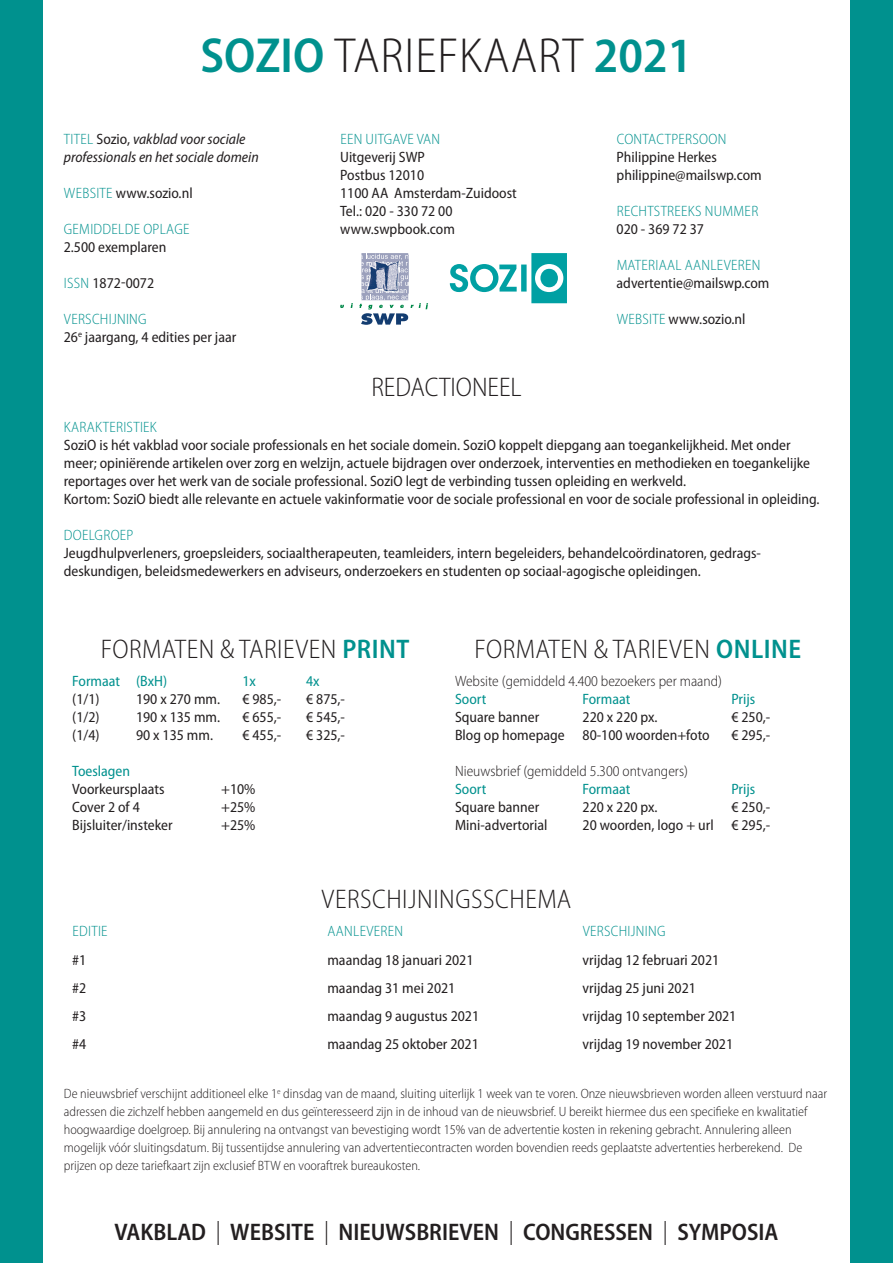
<style>
.page{position:relative;width:893px;height:1263px;background:#fff}
.page>*{position:absolute;margin:0;border:0;box-sizing:border-box;transform-origin:0 0}
.t1{font:300 semi-condensed 49.5px "Myriad Pro";letter-spacing:.02em;color:#231f20}
.t2{font:300 semi-condensed 27px "Myriad Pro";letter-spacing:.02em;color:#231f20}
.t3{font:300 semi-condensed 27px "Myriad Pro";color:#231f20}
.t4{font:600 semi-condensed 24px "Myriad Pro";color:#231f20}
.t5{font:semi-condensed 15px/18px "Myriad Pro";color:#231f20}
.t6{font:300 semi-condensed 15px "Myriad Pro";letter-spacing:.02em;color:#00918e}
.t7{font:300 semi-condensed 15px "Myriad Pro";color:#231f20}
.t8{font:italic semi-condensed 15px/18px "Myriad Pro";color:#231f20}
.t9{font:semi-condensed 15px "Myriad Pro";color:#00918e}
.t10{font:300 semi-condensed 13.5px/18px "Myriad Pro";color:#231f20}
.s1{font-weight:600;color:#00918e}
.s2{font-weight:300;font-style:normal;color:#00918e}
.s3{font-style:normal}
.s4{font-weight:300;color:#00918e}
.s5{font-weight:300}
</style>
<div class="page">
<div style="left:0;top:0;width:43px;height:1263px;background:#00918e"></div>
<div style="left:850px;top:0;width:43px;height:1263px;background:#00918e"></div>
<svg style="left:340px;top:305px;width:4px;height:3px"></svg>
<svg style="left:359px;top:253px;width:69px;height:72px"></svg>
<svg style="left:450px;top:253px;width:117px;height:50px"></svg>
<p class="t1" style="left:200px;top:28px;width:493px"><span class="s1">SOZIO</span> TARIEFKAART <span class="s1">2021</span></p>
<p class="t8" style="left:64px;top:130px;width:196px"><span class="s2">TITEL</span> <span class="s3">Sozio,</span> vakblad voor sociale professionals en het sociale domein</p>
<p class="t5" style="left:64px;top:184px;width:130px"><span class="s4">WEBSITE</span> www.sozio.nl</p>
<p class="t6" style="left:64px;top:221px;width:127px">GEMIDDELDE OPLAGE</p>
<p class="t5" style="left:64px;top:238px;width:104px">2.500 exemplaren</p>
<p class="t5" style="left:64px;top:274px;width:92px"><span class="s4">ISSN</span> 1872-0072</p>
<p class="t6" style="left:64px;top:311px;width:84px">VERSCHIJNING</p>
<p class="t5" style="left:64px;top:328px;width:174px">26<sup>e</sup> jaargang, 4 edities per jaar</p>
<p class="t6" style="left:340px;top:131px;width:101px">EEN UITGAVE VAN</p>
<p class="t5" style="left:340px;top:148px;width:86px">Uitgeverij SWP</p>
<p class="t5" style="left:340px;top:166px;width:85px">Postbus 12010</p>
<p class="t5" style="left:340px;top:184px;width:178px">1100 AA Amsterdam-Zuidoost</p>
<p class="t5" style="left:340px;top:202px;width:114px">Tel.: 020 - 330 72 00</p>
<p class="t5" style="left:340px;top:220px;width:116px">www.swpbook.com</p>
<p class="t3" style="left:371px;top:372px;width:152px">REDACTIONEEL</p>
<p class="t6" style="left:617px;top:131px;width:111px">CONTACTPERSOON</p>
<p class="t5" style="left:617px;top:148px;width:102px">Philippine Herkes</p>
<p class="t5" style="left:617px;top:166px;width:147px">philippine@mailswp.com</p>
<p class="t6" style="left:617px;top:203px;width:143px">RECHTSTREEKS NUMMER</p>
<p class="t5" style="left:617px;top:220px;width:89px">020 - 369 72 37</p>
<p class="t6" style="left:617px;top:257px;width:145px">MATERIAAL AANLEVEREN</p>
<p class="t5" style="left:617px;top:274px;width:154px">advertentie@mailswp.com</p>
<p class="t5" style="left:617px;top:310px;width:130px"><span class="s4">WEBSITE</span> www.sozio.nl</p>
<p class="t6" style="left:64px;top:419px;width:94px">KARAKTERISTIEK</p>
<p class="t5" style="left:64px;top:436px;width:748px">SoziO is hét vakblad voor sociale professionals en het sociale domein. SoziO koppelt diepgang aan toegankelijkheid. Met onder meer; opiniërende artikelen over zorg en welzijn, actuele bijdragen over onderzoek, interventies en methodieken en toegankelijke reportages over het werk van de sociale professional. SoziO legt de verbinding tussen opleiding en werkveld.</p>
<p class="t5" style="left:64px;top:490px;width:757px">Kortom: SoziO biedt alle relevante en actuele vakinformatie voor de sociale professional en voor de sociale professional in opleiding.</p>
<p class="t6" style="left:64px;top:527px;width:71px">DOELGROEP</p>
<p class="t5" style="left:64px;top:544px;width:699px">Jeugdhulpverleners, groepsleiders, sociaaltherapeuten, teamleiders, intern begeleiders, behandelcoördinatoren, gedrags-</p>
<p class="t5" style="left:64px;top:562px;width:639px">deskundigen, beleidsmedewerkers en adviseurs, onderzoekers en studenten op sociaal-agogische opleidingen.</p>
<p class="t2" style="left:101px;top:634px;width:310px">FORMATEN &amp; TARIEVEN <span class="s1">PRINT</span></p>
<p class="t2" style="left:474px;top:634px;width:328px">FORMATEN &amp; TARIEVEN <span class="s1">ONLINE</span></p>
<p class="t9" style="left:72px;top:673px;width:96px">Formaat (BxH)</p>
<p class="t9" style="left:242px;top:673px;width:15px">1x</p>
<p class="t9" style="left:306px;top:673px;width:15px">4x</p>
<p class="t5" style="left:72px;top:691px;width:29px">(1/1)</p>
<p class="t5" style="left:136px;top:691px;width:86px">190 x 270 mm.</p>
<p class="t5" style="left:242px;top:691px;width:40px">€ 985,-</p>
<p class="t5" style="left:306px;top:691px;width:40px">€ 875,-</p>
<p class="t5" style="left:72px;top:709px;width:29px">(1/2)</p>
<p class="t5" style="left:136px;top:709px;width:86px">190 x 135 mm.</p>
<p class="t5" style="left:242px;top:709px;width:40px">€ 655,-</p>
<p class="t5" style="left:306px;top:709px;width:40px">€ 545,-</p>
<p class="t5" style="left:72px;top:727px;width:29px">(1/4)</p>
<p class="t5" style="left:136px;top:727px;width:78px">90 x 135 mm.</p>
<p class="t5" style="left:242px;top:727px;width:40px">€ 455,-</p>
<p class="t5" style="left:306px;top:727px;width:40px">€ 325,-</p>
<p class="t9" style="left:72px;top:763px;width:59px">Toeslagen</p>
<p class="t5" style="left:72px;top:781px;width:94px">Voorkeursplaats</p>
<p class="t5" style="left:221px;top:781px;width:36px">+10%</p>
<p class="t5" style="left:72px;top:799px;width:69px">Cover 2 of 4</p>
<p class="t5" style="left:221px;top:799px;width:36px">+25%</p>
<p class="t5" style="left:72px;top:817px;width:102px">Bijsluiter/insteker</p>
<p class="t5" style="left:221px;top:817px;width:36px">+25%</p>
<p class="t7" style="left:455px;top:673px;width:269px">Website (gemiddeld 4.400 bezoekers per maand)</p>
<p class="t9" style="left:455px;top:691px;width:33px">Soort</p>
<p class="t9" style="left:583px;top:691px;width:49px">Formaat</p>
<p class="t9" style="left:731px;top:691px;width:25px">Prijs</p>
<p class="t5" style="left:455px;top:709px;width:86px">Square banner</p>
<p class="t5" style="left:583px;top:709px;width:76px">220 x 220 px.</p>
<p class="t5" style="left:731px;top:709px;width:40px">€ 250,-</p>
<p class="t5" style="left:455px;top:727px;width:256px">Blog op homepage 80-100 woorden+foto</p>
<p class="t5" style="left:731px;top:727px;width:40px">€ 295,-</p>
<p class="t7" style="left:455px;top:763px;width:234px">Nieuwsbrief (gemiddeld 5.300 ontvangers)</p>
<p class="t9" style="left:455px;top:781px;width:33px">Soort</p>
<p class="t9" style="left:583px;top:781px;width:49px">Formaat</p>
<p class="t9" style="left:731px;top:781px;width:25px">Prijs</p>
<p class="t5" style="left:455px;top:799px;width:86px">Square banner</p>
<p class="t5" style="left:583px;top:799px;width:76px">220 x 220 px.</p>
<p class="t5" style="left:731px;top:799px;width:40px">€ 250,-</p>
<p class="t5" style="left:455px;top:817px;width:94px">Mini-advertorial</p>
<p class="t5" style="left:583px;top:817px;width:189px">20 woorden, logo + url € 295,-</p>
<p class="t2" style="left:322px;top:884px;width:251px">VERSCHIJNINGSSCHEMA</p>
<p class="t6" style="left:72px;top:923px;width:37px">EDITIE</p>
<p class="t6" style="left:328px;top:923px;width:77px">AANLEVEREN</p>
<p class="t6" style="left:583px;top:923px;width:84px">VERSCHIJNING</p>
<p class="t5" style="left:72px;top:951px;width:16px">#1</p>
<p class="t5" style="left:327px;top:951px;width:148px">maandag 18 januari 2021</p>
<p class="t5" style="left:583px;top:951px;width:138px">vrijdag 12 februari 2021</p>
<p class="t5" style="left:72px;top:979px;width:16px">#2</p>
<p class="t5" style="left:327px;top:979px;width:129px">maandag 31 mei 2021</p>
<p class="t5" style="left:583px;top:979px;width:115px">vrijdag 25 juni 2021</p>
<p class="t5" style="left:72px;top:1007px;width:16px">#3</p>
<p class="t5" style="left:327px;top:1007px;width:153px">maandag 9 augustus 2021</p>
<p class="t5" style="left:583px;top:1007px;width:155px">vrijdag 10 september 2021</p>
<p class="t5" style="left:72px;top:1035px;width:16px">#4</p>
<p class="t5" style="left:327px;top:1035px;width:153px">maandag 25 oktober 2021</p>
<p class="t5" style="left:583px;top:1035px;width:152px">vrijdag 19 november 2021</p>
<p class="t10" style="left:64px;top:1085px;width:765px">De nieuwsbrief verschijnt additioneel elke 1<sup>e</sup> dinsdag van de maand, sluiting uiterlijk 1 week van te voren. Onze nieuwsbrieven worden alleen verstuurd naar adressen die zichzelf hebben aangemeld en dus geïnteresseerd zijn in de inhoud van de nieuwsbrief. U bereikt hiermee dus een specifieke en kwalitatief hoogwaardige doelgroep. Bij annulering na ontvangst van bevestiging wordt 15% van de advertentie kosten in rekening gebracht. Annulering alleen mogelijk vóór sluitingsdatum. Bij tussentijdse annulering van advertentiecontracten worden bovendien reeds geplaatste advertenties herberekend. De prijzen op deze tariefkaart zijn exclusief BTW en vooraftrek bureaukosten.</p>
<p class="t4" style="left:115px;top:1219px;width:665px">VAKBLAD <span class="s5">|</span> WEBSITE <span class="s5">|</span> NIEUWSBRIEVEN <span class="s5">|</span> CONGRESSEN <span class="s5">|</span> SYMPOSIA</p>
</div>
